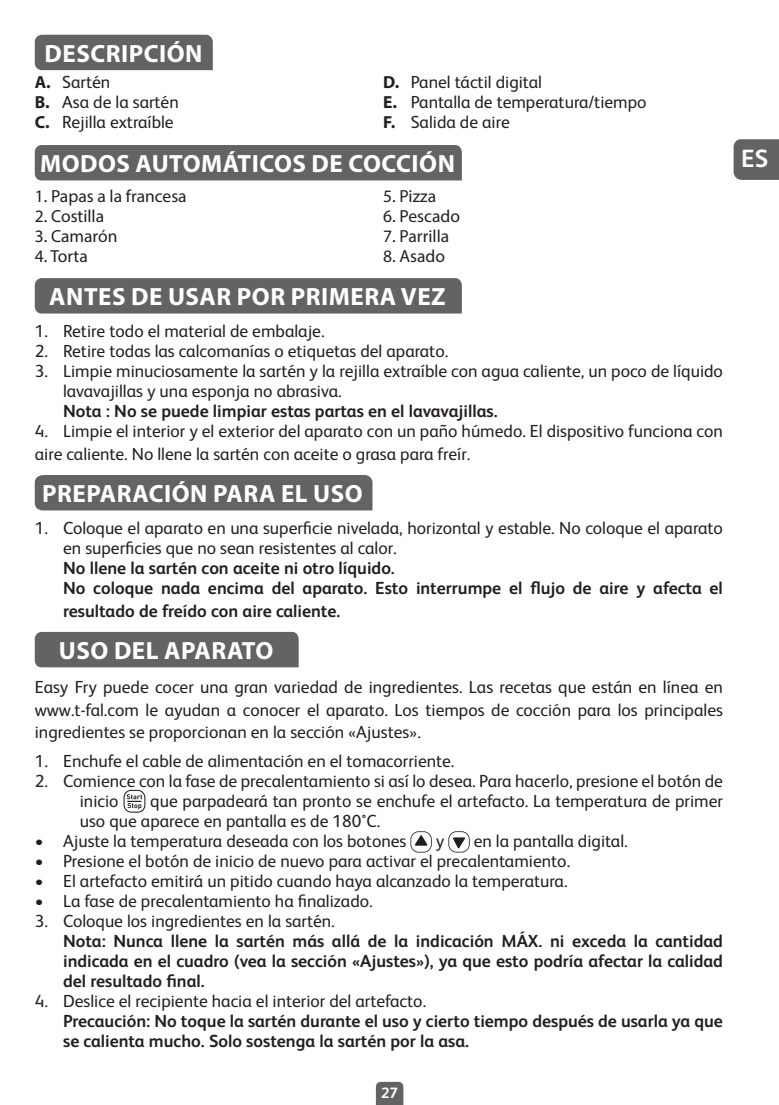
<style>
.page{position:relative;width:779px;height:1105px;background:#fff}
.page>*{position:absolute;margin:0;border:0;box-sizing:border-box;transform-origin:0 0}
.t1{font:700 25px "Myriad Pro";letter-spacing:.02em;color:#fff}
.t2{font:700 25px "FS Albert";color:#fff}
.t3{font:17.5px/20px "FS Albert";color:#231f20}
.t4{font:700 17.5px/20px "FS Albert";color:#231f20}
.t5{font:17.5px "Myriad Pro";color:#231f20}
.t6{font:700 15px "FS Albert";color:#fff}
.s1{font-family:"Myriad Pro";font-weight:700}
</style>
<div class="page">
<svg style="left:375px;top:1082px;width:28px;height:23px"></svg>
<svg style="left:733px;top:139px;width:45px;height:41px;background:#68686b"></svg>
<div style="left:35px;top:35px;width:178px;height:35px;background:#636366"></div>
<div style="left:35px;top:145px;width:426px;height:35px;background:#636366"></div>
<div style="left:35px;top:278px;width:426px;height:36px;background:#636366"></div>
<div style="left:35px;top:475px;width:337px;height:35px;background:#636366"></div>
<div style="left:35px;top:632px;width:263px;height:35px;background:#636366"></div>
<svg style="left:123px;top:790px;width:22px;height:23px"></svg>
<svg style="left:410px;top:831px;width:21px;height:22px"></svg>
<svg style="left:448px;top:831px;width:21px;height:21px"></svg>
<h1 class="t1" style="left:45px;top:37px;width:159px">DESCRIPCIÓN</h1>
<p class="t3" style="left:35px;top:72px;width:145px"><span class="s1">A.</span> Sartén<br><span class="s1">B.</span> Asa de la sartén<br><span class="s1">C.</span> Rejilla extraíble</p>
<p class="t3" style="left:383px;top:72px;width:265px"><span class="s1">D.</span> Panel táctil digital<br><span class="s1">E.</span> Pantalla de temperatura/tiempo<br><span class="s1">F.</span> Salida de aire</p>
<h1 class="t1" style="left:40px;top:147px;width:416px">MODOS AUTOMÁTICOS DE COCCIÓN</h1>
<p class="t5" style="left:35px;top:186px;width:153px">1. Papas a la francesa</p>
<p class="t5" style="left:35px;top:206px;width:71px">2. Costilla</p>
<p class="t5" style="left:35px;top:226px;width:84px">3. Camarón</p>
<p class="t5" style="left:35px;top:246px;width:55px">4. Torta</p>
<p class="t5" style="left:383px;top:186px;width:54px">5. Pizza</p>
<p class="t5" style="left:383px;top:206px;width:78px">6. Pescado</p>
<p class="t5" style="left:383px;top:226px;width:67px">7. Parrilla</p>
<p class="t5" style="left:383px;top:246px;width:63px">8. Asado</p>
<h1 class="t1" style="left:49px;top:280px;width:397px">ANTES DE USAR POR PRIMERA VEZ</h1>
<p class="t3" style="left:35px;top:321px;width:291px">1. Retire todo el material de embalaje.</p>
<p class="t3" style="left:35px;top:341px;width:415px">2. Retire todas las calcomanías o etiquetas del aparato.</p>
<p class="t3" style="left:63px;top:361px;width:661px;text-indent:-28px">3. Limpie minuciosamente la sartén y la rejilla extraíble con agua caliente, un poco de líquido lavavajillas y una esponja no abrasiva.</p>
<p class="t4" style="left:63px;top:400px;width:435px">Nota : No se puede limpiar estas partas en el lavavajillas.</p>
<p class="t3" style="left:35px;top:420px;width:689px;line-height:22.5px">4. Limpie el interior y el exterior del aparato con un paño húmedo. El dispositivo funciona con aire caliente. No llene la sartén con aceite o grasa para freír.</p>
<h1 class="t1" style="left:42px;top:477px;width:322px">PREPARACIÓN PARA EL USO</h1>
<p class="t3" style="left:63px;top:518px;width:661px;text-indent:-28px">1. Coloque el aparato en una superficie nivelada, horizontal y estable. No coloque el aparato en superficies que no sean resistentes al calor.</p>
<p class="t4" style="left:63px;top:557px;width:661px">No llene la sartén con aceite ni otro líquido.<br>No coloque nada encima del aparato. Esto interrumpe el flujo de aire y afecta el</p>
<p class="t4" style="left:63px;top:600px;width:278px">resultado de freído con aire caliente.</p>
<h1 class="t1" style="left:59px;top:634px;width:216px">USO DEL APARATO</h1>
<p class="t3" style="left:35px;top:676px;width:689px;line-height:22.5px;text-align:justify">Easy Fry puede cocer una gran variedad de ingredientes. Las recetas que están en línea en www.t-fal.com le ayudan a conocer el aparato. Los tiempos de cocción para los principales ingredientes se proporcionan en la sección «Ajustes».</p>
<p class="t3" style="left:35px;top:751px;width:421px">1. Enchufe el cable de alimentación en el tomacorriente.</p>
<p class="t3" style="left:80px;top:771px;width:644px;text-indent:-45px">2. Comience con la fase de precalentamiento si así lo desea. Para hacerlo, presione el botón de inicio</p>
<p class="t3" style="left:80px;top:791px;width:644px;text-indent:70px">que parpadeará tan pronto se enchufe el artefacto. La temperatura de primer uso que aparece en pantalla es de 180°C.</p>
<p class="t3" style="left:35px;top:831px;width:373px">• Ajuste la temperatura deseada con los botones</p>
<p class="t3" style="left:435px;top:831px;width:10px">y</p>
<p class="t3" style="left:473px;top:831px;width:155px">en la pantalla digital.</p>
<p class="t3" style="left:35px;top:851px;width:536px">• Presione el botón de inicio de nuevo para activar el precalentamiento.</p>
<p class="t3" style="left:35px;top:871px;width:534px">• El artefacto emitirá un pitido cuando haya alcanzado la temperatura.</p>
<p class="t3" style="left:35px;top:891px;width:339px">• La fase de precalentamiento ha finalizado.</p>
<p class="t3" style="left:35px;top:911px;width:301px">3. Coloque los ingredientes en la sartén.</p>
<p class="t4" style="left:63px;top:930px;width:661px;text-align:justify">Nota: Nunca llene la sartén más allá de la indicación MÁX. ni exceda la cantidad indicada en el cuadro (vea la sección «Ajustes»), ya que esto podría afectar la calidad del resultado final.</p>
<p class="t3" style="left:35px;top:991px;width:393px">4. Deslice el recipiente hacia el interior del artefacto.</p>
<p class="t4" style="left:63px;top:1010px;width:661px">Precaución: No toque la sartén durante el uso y cierto tiempo después de usarla ya que se calienta mucho. Solo sostenga la sartén por la asa.</p>
<p class="t6" style="left:381px;top:1082px;width:18px">27</p>
<h1 class="t2" style="left:740px;top:142px;width:28px">ES</h1>
</div>
